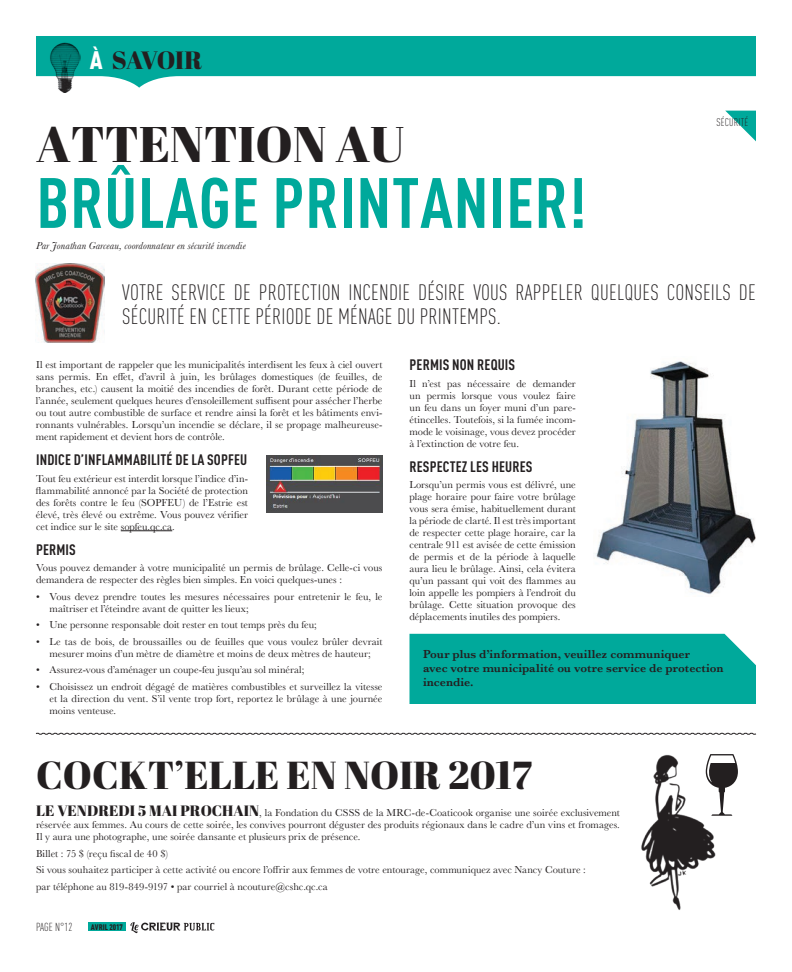
<style>
.page{position:relative;width:792px;height:972px;background:#fff}
.page>*{position:absolute;margin:0;border:0;box-sizing:border-box;transform-origin:0 0}
.t1{font:700 condensed 70px "DINOT";letter-spacing:.01em;color:#00a99b}
.t2{font:50px "Abril Fatface";color:#231f20}
.t3{font:39px "Abril Fatface";color:#231f20}
.t4{font:25px "Abril Fatface";letter-spacing:-.035em;color:#231f20}
.t5{font:300 condensed 22px/24px "DINOT";letter-spacing:.01em;color:#231f20}
.t6{font:700 condensed 15px "DINOT";letter-spacing:.01em;color:#231f20}
.t7{font:600 12px/14px "Baskerville";letter-spacing:.005em;color:#231f20}
.t8{font:300 condensed 11.5px "DINOT";color:#231f20}
.t9{font:300 condensed 11px "DINOT";letter-spacing:.015em;color:#231f20}
.t10{font:10.5px/12px "Baskerville";letter-spacing:.005em;color:#231f20;text-align:justify}
.t11{font:italic 10.5px "Baskerville";letter-spacing:.01em;color:#231f20}
.t12{font:900 condensed 8px "DINOT";color:#231f20}
.s1{font-family:"DINOT";font-weight:900;font-stretch:condensed;color:#fff}
.s2{font-family:"Abril Fatface";font-size:15px}
.s3{font-family:"Bask Old Face"}
</style>
<div class="page">
<svg style="left:36px;top:36px;width:720px;height:52px;fill:#00a99b"></svg>
<img style="left:50px;top:42px;width:31px;height:50px">
<svg style="left:130px;top:922px;width:84px;height:11px"></svg>
<div style="left:88px;top:922px;width:38px;height:9px;background:#00a99b"></div>
<svg style="left:36px;top:732px;width:720px;height:3px"></svg>
<img style="left:36px;top:264px;width:68px;height:79px">
<svg style="left:725px;top:111px;width:31px;height:30px"></svg>
<hr style="left:121px;top:531px;width:51px;height:1px;background:#231f20">
<img style="left:266px;top:456px;width:116px;height:57px">
<img style="left:595px;top:361px;width:161px;height:234px">
<div style="left:410px;top:634px;width:346px;height:70px;background:#00a99b"></div>
<img style="left:641px;top:754px;width:75px;height:156px">
<svg style="left:706px;top:754px;width:32px;height:62px"></svg>
<h3 class="t4" style="left:90px;top:43px;width:114px"><span class="s1">À</span> SAVOIR</h3>
<p class="t9" style="left:717px;top:116px;width:33px">SÉCURITÉ</p>
<h2 class="t2" style="left:36px;top:109px;width:370px">ATTENTION AU</h2>
<h1 class="t1" style="left:36px;top:161px;width:552px">BRÛLAGE PRINTANIER!</h1>
<p class="t11" style="left:36px;top:239px;width:211px">Par Jonathan Garceau, coordonnateur en sécurité incendie</p>
<h3 class="t5" style="left:122px;top:280px;width:635px">VOTRE SERVICE DE PROTECTION INCENDIE DÉSIRE VOUS RAPPELER QUELQUES CONSEILS DE<br>SÉCURITÉ EN CETTE PÉRIODE DE MÉNAGE DU PRINTEMPS.</h3>
<p class="t10" style="left:36px;top:359px;width:348px">Il est important de rappeler que les municipalités interdisent les feux à ciel ouvert sans permis. En effet, d’avril à juin, les brûlages domestiques (de feuilles, de branches, etc.) causent la moitié des incendies de forêt. Durant cette période de l’année, seulement quelques heures d’ensoleillement suffisent pour assécher l’herbe ou tout autre combustible de surface et rendre ainsi la forêt et les bâtiments envi&shy;ronnants vulnérables. Lorsqu’un incendie se déclare, il se propage malheureuse&shy;ment rapidement et devient hors de contrôle.</p>
<h3 class="t6" style="left:36px;top:451px;width:179px">INDICE D’INFLAMMABILITÉ DE LA SOPFEU</h3>
<p class="t10" style="left:36px;top:472px;width:214px">Tout feu extérieur est interdit lorsque l’indice d’in&shy;flammabilité annoncé par la Société de protection des forêts contre le feu (SOPFEU) de l’Estrie est élevé, très élevé ou extrême. Vous pouvez vérifier cet indice sur le site sopfeu.qc.ca.</p>
<h3 class="t6" style="left:36px;top:540px;width:41px">PERMIS</h3>
<p class="t10" style="left:36px;top:562px;width:348px">Vous pouvez demander à votre municipalité un permis de brûlage. Celle-ci vous demandera de respecter des règles bien simples. En voici quelques-unes :</p>
<p class="t10" style="left:50px;top:590px;width:335px;text-indent:-14px">• Vous devez prendre toutes les mesures nécessaires pour entretenir le feu, le maîtriser et l’éteindre avant de quitter les lieux;</p>
<p class="t10" style="left:36px;top:619px;width:282px">• Une personne responsable doit rester en tout temps près du feu;</p>
<p class="t10" style="left:36px;top:635px;width:348px;text-align:center">• Le tas de bois, de broussailles ou de feuilles que vous voulez brûler devrait mesurer moins d’un mètre de diamètre et moins de deux mètres de hauteur;</p>
<p class="t10" style="left:36px;top:664px;width:270px">• Assurez-vous d’aménager un coupe-feu jusqu’au sol minéral;</p>
<p class="t10" style="left:50px;top:680px;width:335px;text-indent:-13px">• Choisissez un endroit dégagé de matières combustibles et surveillez la vitesse et la direction du vent. S’il vente trop fort, reportez le brûlage à une journée moins venteuse.</p>
<h3 class="t6" style="left:410px;top:356px;width:107px">PERMIS NON REQUIS</h3>
<p class="t10" style="left:410px;top:378px;width:168px">Il n’est pas nécessaire de demander un permis lorsque vous voulez faire un feu dans un foyer muni d’un pare&shy;étincelles. Toutefois, si la fumée incom&shy;mode le voisinage, vous devez procéder à l’extinction de votre feu.</p>
<h3 class="t6" style="left:410px;top:457px;width:124px">RESPECTEZ LES HEURES</h3>
<p class="t10" style="left:409px;top:479px;width:168px">Lorsqu’un permis vous est délivré, une plage horaire pour faire votre brûlage vous sera émise, habituellement durant la période de clarté. Il est très important de respecter cette plage horaire, car la centrale 911 est avisée de cette émission de permis et de la période à laquelle aura lieu le brûlage. Ainsi, cela évitera qu’un passant qui voit des flammes au loin appelle les pompiers à l’endroit du brûlage. Cette situation provoque des déplacements inutiles des pompiers.</p>
<p class="t7" style="left:423px;top:647px;width:302px">Pour plus d’information, veuillez communiquer<br>avec votre municipalité ou votre service de protection incendie.</p>
<h3 class="t3" style="left:36px;top:748px;width:498px">COCKT’ELLE EN NOIR 2017</h3>
<p class="t10" style="left:36px;top:807px;width:585px"><span class="s2">LE VENDREDI 5 MAI PROCHAIN</span>, la Fondation du CSSS de la MRC-de-Coaticook organise une soirée exclusivement réservée aux femmes. Au cours de cette soirée, les convives pourront déguster des produits régionaux dans le cadre d’un vins et fromages.<br>Il y aura une photographe, une soirée dansante et plusieurs prix de présence.</p>
<p class="t10" style="left:36px;top:845px;width:551px;line-height:16.5px;text-align:left">Billet : 75 <span class="s3">$</span> (reçu fiscal de 40 <span class="s3">$</span>)<br>Si vous souhaitez participer à cette activité ou encore l’offrir aux femmes de votre entourage, communiquez avec Nancy Couture : par téléphone au 819-849-9197 • par courriel à ncouture@cshc.qc.ca</p>
<p class="t8" style="left:36px;top:921px;width:5px">PAGE</p>
<p class="t8" style="left:55px;top:921px;width:19px">N°12</p>
<p class="t12" style="left:91px;top:922px;width:34px">AVRIL 2017</p>
</div>
